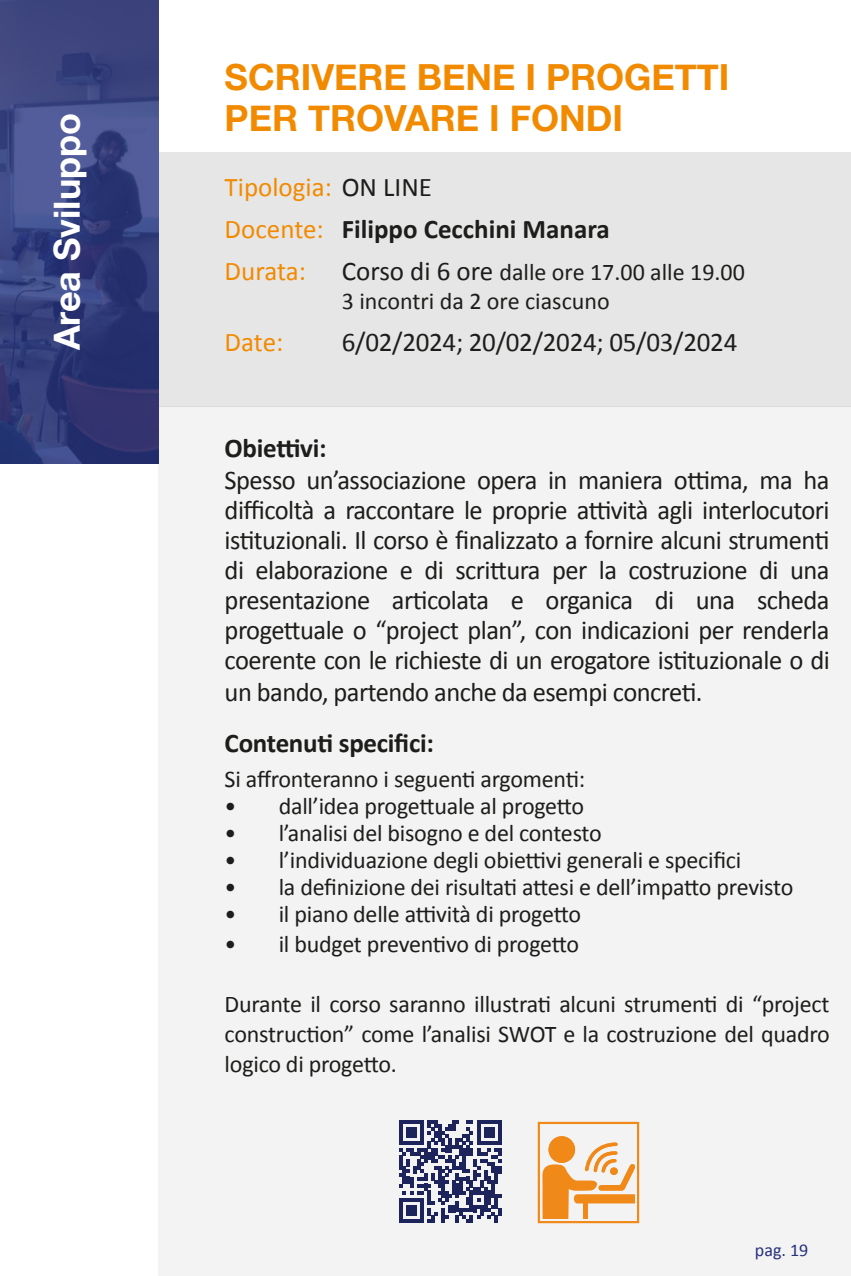
<style>
.page{position:relative;width:851px;height:1276px;background:#fff}
.page>*{position:absolute;margin:0;border:0;box-sizing:border-box;transform-origin:0 0}
.t1{font:700 36px/40.8px "Helvetica Neue";color:#f28a00}
.t2{font:700 36px "Helvetica Neue";color:#fff}
.t3{font:27px/30.3px "Calibri";letter-spacing:-.02em;color:#1d1d1b;text-align:justify}
.t4{font:27px/42px "Calibri";color:#f28a00}
.t5{font:700 27px "Calibri";letter-spacing:-.01em;color:#1d1d1b}
.t6{font:24px/30px "Calibri";letter-spacing:-.01em;color:#1d1d1b;text-align:justify}
.t7{font:18px "Calibri";color:#283583}
.s1{color:#1d1d1b}
.s2{font-weight:700;color:#1d1d1b}
.s3{font-size:27px}
</style>
<div class="page">
<div style="left:158px;top:152px;width:692px;height:254px;background:#e6e6e6"></div>
<div style="left:158px;top:406px;width:692px;height:870px;background:#f3f3f3"></div>
<img style="left:0;top:0;width:158px;height:463px">
<svg style="left:399px;top:1120px;width:102px;height:102px"></svg>
<svg style="left:537px;top:1121px;width:102px;height:102px"></svg>
<div style="left:583px;top:1203px;width:5px;height:16px;background:#f18919"></div>
<h1 class="t2" style="left:45px;top:350px;width:239px;rotate:-90deg">Area Sviluppo</h1>
<h1 class="t1" style="left:225px;top:56px;width:506px">SCRIVERE BENE I PROGETTI<br>PER TROVARE I FONDI</h1>
<p class="t4" style="left:225px;top:168px;width:386px">Tipologia: <span class="s1">ON LINE<br></span>Docente: <span class="s2">Filippo Cecchini Manara<br></span>Durata:</p>
<p class="t6" style="left:341px;top:260px;width:404px;line-height:28.8px"><span class="s3">Corso di 6 ore</span> dalle ore 17.00 alle 19.00<br>3 incontri da 2 ore ciascuno</p>
<p class="t4" style="left:225px;top:323px;width:60px">Date:</p>
<p class="t3" style="left:342px;top:329px;width:397px">6/02/2024; 20/02/2024; 05/03/2024</p>
<p class="t5" style="left:225px;top:436px;width:103px">Obiettivi:</p>
<p class="t3" style="left:225px;top:467px;width:606px">Spesso un’associazione opera in maniera ottima, ma ha difficoltà a raccontare le proprie attività agli interlocutori istituzionali. Il corso è finalizzato a fornire alcuni strumenti di elaborazione e di scrittura per la costruzione di una presentazione articolata e organica di una scheda progettuale o “project plan”, con indicazioni per renderla coerente con le richieste di un erogatore istituzionale o di un bando, partendo anche da esempi concreti.</p>
<p class="t5" style="left:225px;top:731px;width:211px">Contenuti specifici:</p>
<p class="t6" style="left:225px;top:765px;width:362px">Si affronteranno i seguenti argomenti:</p>
<p class="t6" style="left:225px;top:792px;width:361px">• dall’idea progettuale al progetto</p>
<p class="t6" style="left:225px;top:819px;width:378px">• l’analisi del bisogno e del contesto</p>
<p class="t6" style="left:225px;top:846px;width:518px">• l’individuazione degli obiettivi generali e specifici</p>
<p class="t6" style="left:225px;top:873px;width:570px">• la definizione dei risultati attesi e dell’impatto previsto</p>
<p class="t6" style="left:225px;top:900px;width:358px">• il piano delle attività di progetto</p>
<p class="t6" style="left:225px;top:930px;width:356px">• il budget preventivo di progetto</p>
<p class="t6" style="left:225px;top:990px;width:606px">Durante il corso saranno illustrati alcuni strumenti di “project construction” come l’analisi SWOT e la costruzione del quadro logico di progetto.</p>
<p class="t7" style="left:754px;top:1242px;width:55px">pag. 19</p>
</div>
